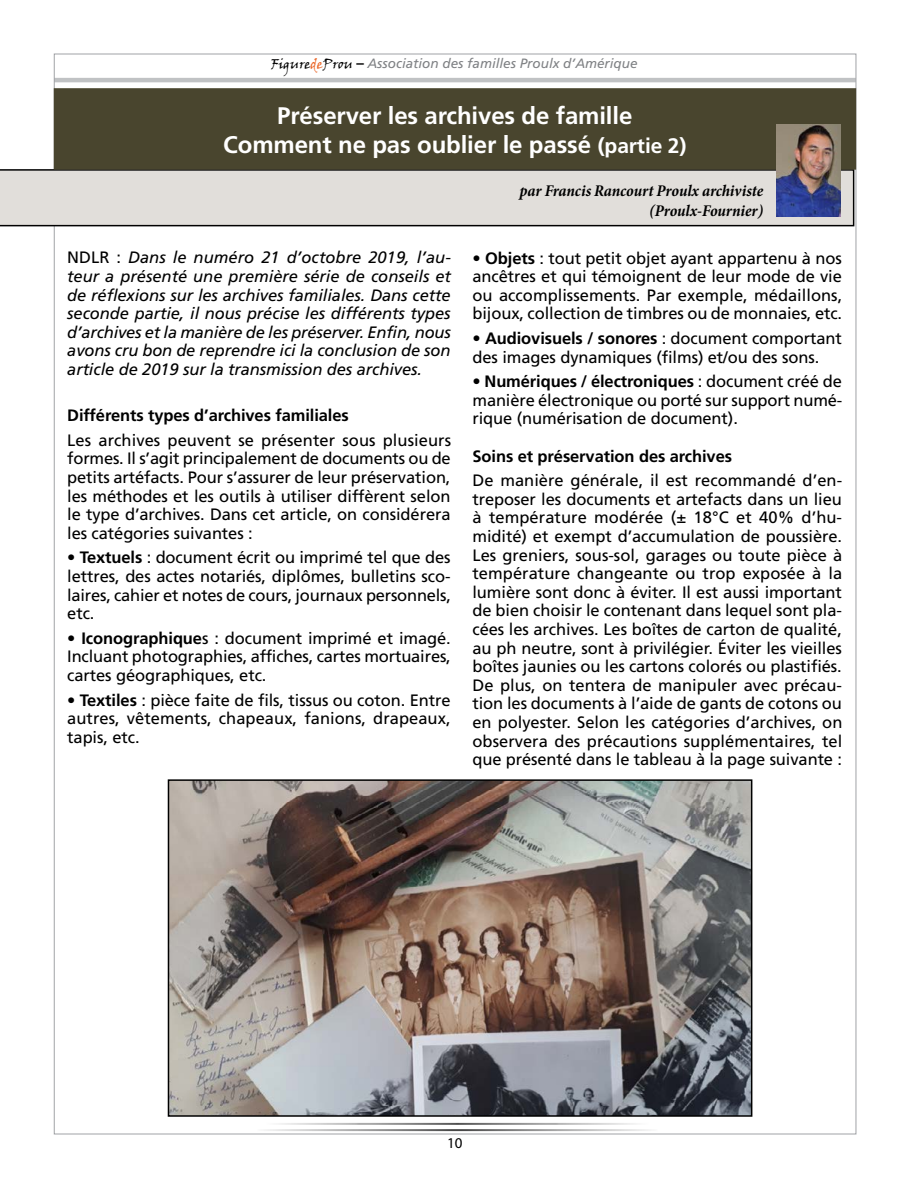
<style>
.page{position:relative;width:918px;height:1188px;background:#fff}
.page>*{position:absolute;margin:0;border:0;box-sizing:border-box;transform-origin:0 0}
.t1{font:700 24px/28.8px "Frutiger";letter-spacing:-.005em;color:#fff;text-align:center}
.t2{font:16.5px/18.6px "Frutiger";letter-spacing:-.005em;color:#000;text-align:justify}
.t3{font:italic 16.5px/18.6px "Frutiger";letter-spacing:-.005em;color:#000;text-align:justify}
.t4{font:700 16.5px "Frutiger";letter-spacing:-.005em;color:#000}
.t5{font:italic 700 condensed 16.5px/19.5px "Minion Pro";letter-spacing:-.005em;color:#000;text-align:right}
.t6{font:15px "Myriad Pro";color:#000}
.t7{font:italic 13.5px "Frutiger";color:#808285}
.s1{font-family:"Viner Hand ITC";font-style:normal;color:#000}
.s2{font-family:"Viner Hand ITC";font-style:normal;color:#ea6324}
.s3{font-weight:700;font-style:normal;font-size:15px;color:#000}
.s4{font-size:21px}
.s5{font-style:normal}
.s6{font-weight:700}
</style>
<div class="page">
<hr style="left:54px;top:78px;width:802px;height:4px;background:#c0c2c4">
<img style="left:214px;top:1122px;width:492px;height:13px">
<div style="left:0;top:169px;width:854px;height:57px;background:#e1deda"></div>
<div style="left:55px;top:89px;width:800px;height:80px;background:#49452e"></div>
<div style="left:54px;top:88px;width:802px;height:82px;border:2px solid #49452e"></div>
<img style="left:777px;top:124px;width:64px;height:93px">
<img style="left:171px;top:782px;width:578px;height:332px">
<div style="left:168px;top:779px;width:584px;height:338px;border:2px solid #000"></div>
<p class="t7" style="left:271px;top:55px;width:368px"><span class="s1">Figure</span><span class="s2">de</span><span class="s1">Prou</span> <span class="s3">–</span> Association des familles Proulx d’Amérique</p>
<h1 class="t1" style="left:223px;top:101px;width:465px">Préserver les archives de famille<br>Comment ne pas oublier le passé <span class="s4">(partie 2)</span></h1>
<p class="t3" style="left:67px;top:248px;width:385px"><span class="s5">NDLR :</span> Dans le numéro 21 d’octobre 2019, l’au&shy;teur a présenté une première série de conseils et de réflexions sur les archives familiales. Dans cette seconde partie, il nous précise les différents types d’archives et la manière de les préserver. Enfin, nous avons cru bon de reprendre ici la conclusion de son article de 2019 sur la transmission des archives.</p>
<p class="t4" style="left:67px;top:406px;width:283px">Différents types d’archives familiales</p>
<p class="t2" style="left:67px;top:431px;width:385px">Les archives peuvent se présenter sous plusieurs formes. Il s’agit principalement de documents ou de petits artéfacts. Pour s’assurer de leur préservation, les méthodes et les outils à utiliser diffèrent selon le type d’archives. Dans cet article, on considérera les catégories suivantes :</p>
<p class="t2" style="left:67px;top:548px;width:385px">• <span class="s6">Textuels</span> : document écrit ou imprimé tel que des lettres, des actes notariés, diplômes, bulletins sco&shy;laires, cahier et notes de cours, journaux personnels, etc.</p>
<p class="t2" style="left:67px;top:629px;width:385px">• <span class="s6">Iconographique</span>s : document imprimé et imagé.<br>Incluant photographies, affiches, cartes mortuaires, cartes géographiques, etc.</p>
<p class="t2" style="left:67px;top:690px;width:385px">• <span class="s6">Textiles</span> : pièce faite de fils, tissus ou coton. Entre autres, vêtements, chapeaux, fanions, drapeaux, tapis, etc.</p>
<p class="t5" style="left:520px;top:181px;width:245px">par Francis Rancourt Proulx archiviste (Proulx-Fournier)</p>
<p class="t2" style="left:472px;top:249px;width:371px">• <span class="s6">Objets</span> : tout petit objet ayant appartenu à nos ancêtres et qui témoignent de leur mode de vie ou accomplissements. Par exemple, médaillons, bijoux, collection de timbres ou de monnaies, etc.</p>
<p class="t2" style="left:472px;top:329px;width:371px">• <span class="s6">Audiovisuels / sonores</span> : document comportant des images dynamiques (films) et/ou des sons.</p>
<p class="t2" style="left:472px;top:372px;width:371px">• <span class="s6">Numériques / électroniques</span> : document créé de manière électronique ou porté sur support numé&shy;rique (numérisation de document).</p>
<p class="t4" style="left:472px;top:446px;width:261px">Soins et préservation des archives</p>
<p class="t2" style="left:472px;top:471px;width:371px">De manière générale, il est recommandé d’en&shy;treposer les documents et artefacts dans un lieu à température modérée (± 18°C et 40% d’hu&shy;midité) et exempt d’accumulation de poussière.<br>Les greniers, sous-sol, garages ou toute pièce à température changeante ou trop exposée à la lumière sont donc à éviter. Il est aussi important de bien choisir le contenant dans lequel sont pla&shy;cées les archives. Les boîtes de carton de qualité, au ph neutre, sont à privilégier. Éviter les vieilles boîtes jaunies ou les cartons colorés ou plastifiés.<br>De plus, on tentera de manipuler avec précau&shy;tion les documents à l’aide de gants de cotons ou en polyester. Selon les catégories d’archives, on observera des précautions supplémentaires, tel que présenté dans le tableau à la page suivante :</p>
<p class="t6" style="left:447px;top:1134px;width:17px">10</p>
</div>
